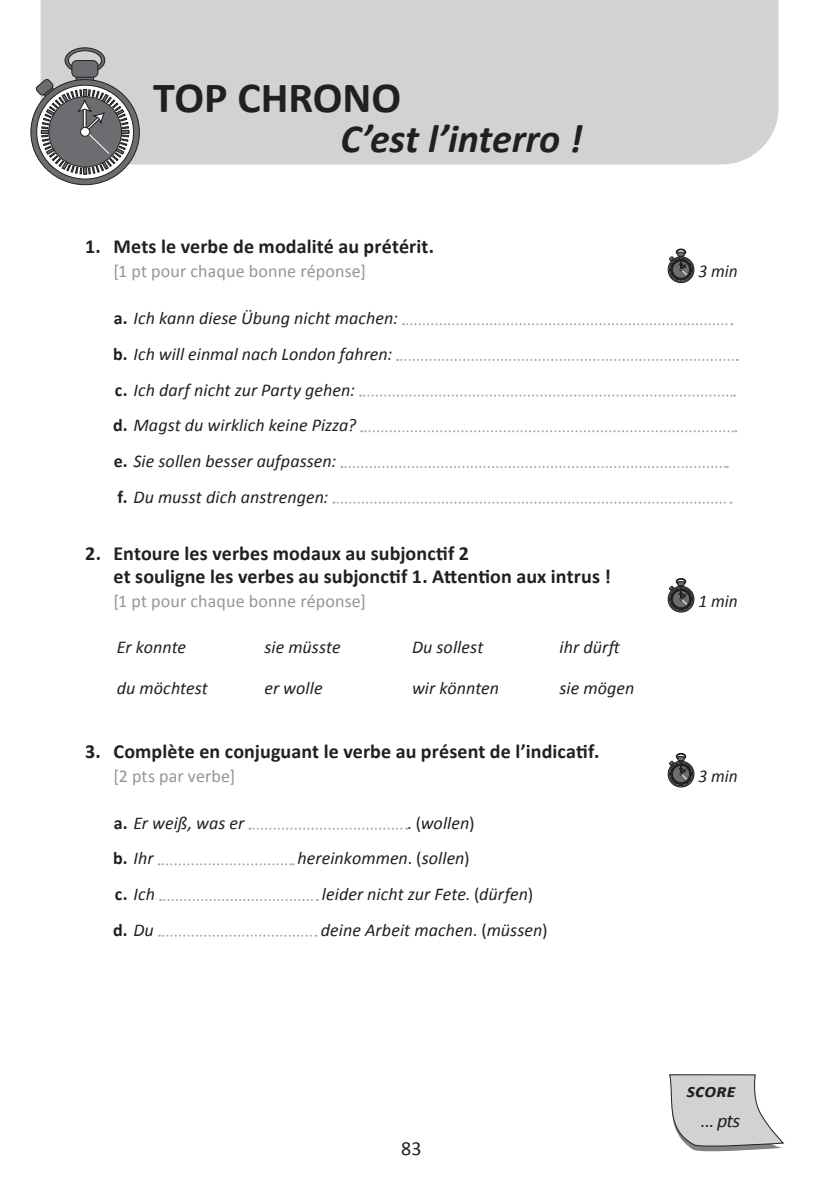
<style>
.page{position:relative;width:823px;height:1191px;background:#fff}
.page>*{position:absolute;margin:0;border:0;box-sizing:border-box;transform-origin:0 0}
.t1{font:700 43.2px "Calibri";letter-spacing:-.005em;color:#231f20}
.t2{font:italic 700 40px "Calibri";letter-spacing:-.005em;color:#231f20}
.t3{font:700 20px/23px "Calibri";letter-spacing:.005em;color:#231f20}
.t4{font:20px "Calibri";color:#231f20}
.t5{font:italic 700 19px "Calibri";color:#231f20;scale:1.05 1}
.t6{font:italic 19px "Calibri";color:#231f20;scale:1.05 1}
.t7{font:italic 18px/35.6px "Calibri";letter-spacing:.005em;color:#231f20}
.t8{font:18px "Calibri";letter-spacing:.01em;color:#939598}
.t9{font:italic 18px "Calibri";letter-spacing:.005em;color:#231f20;scale:.96 1}
.t10{font:700 18px "Calibri";color:#231f20}
.s1{font-weight:700;font-style:normal}
.s2{font-style:normal}
.s3{font-weight:400;font-style:italic}
</style>
<div class="page">
<div style="left:41px;top:0;width:737px;height:164px;background:#d1d2d4"></div>
<svg style="left:31px;top:80px;width:108px;height:105px"></svg>
<svg style="left:37px;top:85px;width:96px;height:94px"></svg>
<svg style="left:35px;top:47px;width:94px;height:127px;background:#8f8f91"></svg>
<div style="left:80px;top:127px;width:10px;height:9px;background:#fff;border-radius:50%"></div>
<div style="left:80px;top:127px;width:10px;height:9px;border:1px solid #231f20;border-radius:50%"></div>
<svg style="left:669px;top:1074px;width:113px;height:78px"></svg>
<svg style="left:403px;top:323px;width:328px;height:2px"></svg>
<svg style="left:397px;top:359px;width:340px;height:2px"></svg>
<svg style="left:360px;top:394px;width:374px;height:2px"></svg>
<svg style="left:361px;top:430px;width:374px;height:2px"></svg>
<svg style="left:341px;top:466px;width:386px;height:2px"></svg>
<svg style="left:333px;top:501px;width:398px;height:2px"></svg>
<svg style="left:249px;top:827px;width:158px;height:2px"></svg>
<svg style="left:158px;top:863px;width:135px;height:2px"></svg>
<svg style="left:160px;top:899px;width:157px;height:2px"></svg>
<svg style="left:159px;top:934px;width:157px;height:2px"></svg>
<div style="left:667px;top:257px;width:26px;height:26px;border:1px solid #231f20;border-radius:50%"></div>
<div style="left:669px;top:258px;width:23px;height:23px;border:1px solid #231f20;border-radius:50%"></div>
<svg style="left:668px;top:249px;width:23px;height:31px"></svg>
<div style="left:667px;top:586px;width:26px;height:26px;border:1px solid #231f20;border-radius:50%"></div>
<div style="left:669px;top:587px;width:23px;height:23px;background:#5e5b5c;border-radius:50%"></div>
<div style="left:669px;top:587px;width:23px;height:24px;border:1px solid #231f20;border-radius:50%"></div>
<svg style="left:668px;top:578px;width:23px;height:31px"></svg>
<div style="left:667px;top:761px;width:26px;height:26px;border:1px solid #231f20;border-radius:50%"></div>
<div style="left:669px;top:762px;width:23px;height:23px;border:1px solid #231f20;border-radius:50%"></div>
<svg style="left:668px;top:753px;width:23px;height:31px"></svg>
<h1 class="t1" style="left:153px;top:71px;width:249px">TOP CHRONO</h1>
<h2 class="t2" style="left:340px;top:114px;width:243px">C’est l’interro !</h2>
<p class="t3" style="left:85px;top:234px;width:350px">1. Mets le verbe de modalité au prétérit.</p>
<p class="t8" style="left:113px;top:260px;width:254px">[1 pt pour chaque bonne réponse]</p>
<p class="t9" style="left:698px;top:259px;width:42px">3 min</p>
<p class="t7" style="left:113px;top:300px;width:286px"><span class="s1">a.</span> Ich kann diese Übung nicht machen: <span class="s1">b.</span> Ich will einmal nach London fahren: <span class="s1">c.</span> Ich darf nicht zur Party gehen:<br><span class="s1">d.</span> Magst du wirklich keine Pizza?<br><span class="s1">e.</span> Sie sollen besser aufpassen:<br><span class="s1">f.</span> Du musst dich anstrengen:</p>
<p class="t3" style="left:113px;top:540px;width:499px;text-indent:-28px">2. Entoure les verbes modaux au subjonctif 2<br>et souligne les verbes au subjonctif 1. Attention aux intrus !</p>
<p class="t8" style="left:113px;top:589px;width:254px">[1 pt pour chaque bonne réponse]</p>
<p class="t9" style="left:698px;top:588px;width:42px">1 min</p>
<p class="t7" style="left:117px;top:628px;width:71px">Er konnte</p>
<p class="t7" style="left:264px;top:628px;width:78px">sie müsste</p>
<p class="t7" style="left:412px;top:628px;width:73px">Du sollest</p>
<p class="t7" style="left:559px;top:628px;width:64px">ihr dürft</p>
<p class="t7" style="left:117px;top:669px;width:92px">du möchtest</p>
<p class="t7" style="left:264px;top:669px;width:60px">er wolle</p>
<p class="t7" style="left:412px;top:669px;width:89px">wir könnten</p>
<p class="t7" style="left:559px;top:669px;width:76px">sie mögen</p>
<p class="t3" style="left:85px;top:738px;width:515px">3. Complète en conjuguant le verbe au présent de l’indicatif.</p>
<p class="t8" style="left:113px;top:764px;width:123px">[2 pts par verbe]</p>
<p class="t9" style="left:698px;top:763px;width:42px">3 min</p>
<p class="t7" style="left:114px;top:804px;width:132px"><span class="s1">a.</span> Er weiß, was er</p>
<p class="t7" style="left:407px;top:804px;width:69px"><span class="s2">. (</span>wollen<span class="s2">)</span></p>
<p class="t7" style="left:113px;top:840px;width:42px"><span class="s1">b.</span> Ihr</p>
<p class="t7" style="left:297px;top:840px;width:173px">hereinkommen<span class="s2">. (</span>sollen<span class="s2">)</span></p>
<p class="t7" style="left:115px;top:875px;width:42px"><span class="s1">c.</span> Ich</p>
<p class="t7" style="left:322px;top:875px;width:213px">leider nicht zur Fete<span class="s2">. (</span>dürfen<span class="s2">)</span></p>
<p class="t10" style="left:113px;top:918px;width:42px">d. <span class="s3">Du</span></p>
<p class="t7" style="left:320px;top:911px;width:228px">deine Arbeit machen<span class="s2">. (</span>müssen<span class="s2">)</span></p>
<p class="t4" style="left:401px;top:1135px;width:22px">83</p>
<p class="t5" style="left:686px;top:1078px;width:48px">score</p>
<p class="t6" style="left:700px;top:1107px;width:39px">… pts</p>
</div>
